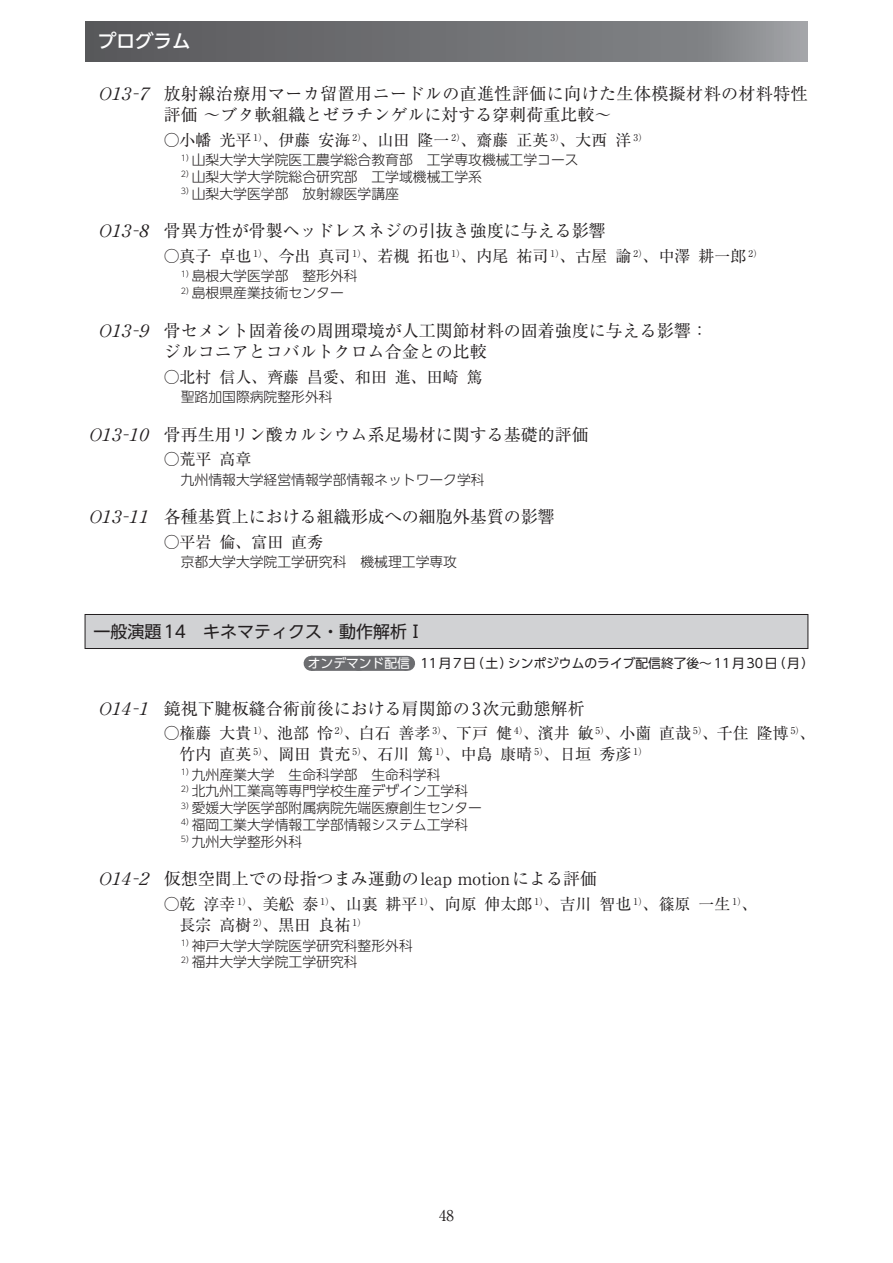
<style>
.page{position:relative;width:893px;height:1263px;background:#fff}
.page>*{position:absolute;margin:0;border:0;box-sizing:border-box;transform-origin:0 0}
.t1{font:500 18.6px "UD Shin Go Pr 6 N";color:#fff}
.t2{font:16.95px/21.3px "Ryumin Pr 6 N";color:#231f20}
.t3{font:16.95px/21.3px "Ryumin Pr 6 N";letter-spacing:.025em;color:#231f20}
.t4{font:16.95px "UD Shin Go Pr 6 N";color:#231f20}
.t5{font:15.9px/21.3px "Ryumin Pr 6 N";color:#231f20}
.t6{font:14.85px "Ryumin Pr 6";color:#231f20}
.t7{font:300 13.8px/16.8px "UD Shin Go Pr 6 N";color:#231f20}
.t8{font:12.75px "UD Shin Go Pr 6 N";color:#231f20}
.s1{color:#fff}
</style>
<div class="page">
<div style="left:85px;top:614px;width:723px;height:34px;background:#d1d2d4"></div>
<div style="left:85px;top:614px;width:723px;height:35px;border:1px solid #231f20"></div>
<div style="left:311px;top:656px;width:96px;height:15px;background:#6c6d70"></div>
<svg style="left:361px;top:670px;width:22px;height:1px"></svg>
<svg style="left:407px;top:656px;width:1px;height:15px"></svg>
<svg style="left:85px;top:21px;width:723px;height:41px;background:#717275"></svg>
<h1 class="t1" style="left:98px;top:26px;width:95px">プログラム</h1>
<p class="t3" style="left:164px;top:82px;width:645px;text-indent:-65px">O13 -7 放射線治療用マーカ留置用ニードルの直進性評価に向けた生体模擬材料の材料特性評価〜ブタ軟組織とゼラチンゲルに対する穿刺荷重比較〜</p>
<p class="t5" style="left:164px;top:128px;width:480px">○小幡 光平 <sup>1）</sup>、伊藤 安海 <sup>2）</sup>、山田 隆一 <sup>2）</sup>、齋藤 正英 <sup>3）</sup>、大西 洋 <sup>3）</sup></p>
<p class="t7" style="left:181px;top:151px;width:400px"><sup>1）</sup>山梨大学大学院医工農学総合教育部　工学専攻機械工学コース<br><sup>2）</sup>山梨大学大学院総合研究部　工学域機械工学系<br><sup>3）</sup>山梨大学医学部　放射線医学講座</p>
<p class="t2" style="left:99px;top:220px;width:509px">O13 -8 骨異方性が骨製ヘッドレスネジの引抜き強度に与える影響</p>
<p class="t5" style="left:164px;top:245px;width:595px">○真子 卓也 <sup>1）</sup>、今出 真司 <sup>1）</sup>、若槻 拓也 <sup>1）</sup>、内尾 祐司 <sup>1）</sup>、古屋 諭 <sup>2）</sup>、中澤 耕一郎 <sup>2）</sup></p>
<p class="t7" style="left:181px;top:267px;width:178px"><sup>1）</sup>島根大学医学部　整形外科<br><sup>2）</sup>島根県産業技術センター</p>
<p class="t2" style="left:164px;top:319px;width:546px;text-indent:-65px">O13 -9 骨セメント固着後の周囲環境が人工関節材料の固着強度に与える影響：ジルコニアとコバルトクロム合金との比較</p>
<p class="t5" style="left:164px;top:365px;width:320px">○北村 信人、齊藤 昌愛、和田 進、田崎 篤</p>
<p class="t7" style="left:181px;top:388px;width:154px">聖路加国際病院整形外科</p>
<p class="t2" style="left:89px;top:423px;width:501px">O13 -10 骨再生用リン酸カルシウム系足場材に関する基礎的評価</p>
<p class="t5" style="left:164px;top:448px;width:89px">○荒平 高章</p>
<p class="t7" style="left:181px;top:471px;width:306px">九州情報大学経営情報学部情報ネットワーク学科</p>
<p class="t2" style="left:89px;top:505px;width:467px">O13 -11 各種基質上における組織形成への細胞外基質の影響</p>
<p class="t5" style="left:164px;top:530px;width:161px">○平岩 倫、富田 直秀</p>
<p class="t7" style="left:181px;top:553px;width:278px">京都大学大学院工学研究科　機械理工学専攻</p>
<p class="t4" style="left:94px;top:618px;width:332px">一般演題14　キネマティクス・動作解析Ⅰ</p>
<p class="t8" style="left:308px;top:653px;width:502px"><span class="s1">オンデマンド配信</span>　11月7日（土）シンポジウムのライブ配信終了後〜11月30日（月）</p>
<p class="t2" style="left:99px;top:697px;width:487px">O14 -1 鏡視下腱板縫合術前後における肩関節の 3次元動態解析</p>
<p class="t5" style="left:164px;top:722px;width:654px">○権藤 大貴 <sup>1）</sup>、池部 怜<sup>2）</sup>、白石 善孝 <sup>3）</sup>、下戸 健 <sup>4）</sup>、濱井 敏<sup>5）</sup>、小薗 直哉 <sup>5）</sup>、千住 隆博 <sup>5）</sup>、　竹内 直英 <sup>5）</sup>、岡田 貴充 <sup>5）</sup>、石川 篤 <sup>1）</sup>、中島 康晴 <sup>5）</sup>、日垣 秀彦 <sup>1）</sup></p>
<p class="t7" style="left:181px;top:766px;width:303px"><sup>1）</sup>九州産業大学　生命科学部　生命科学科<br><sup>2）</sup>北九州工業高等専門学校生産デザイン工学科<br><sup>3）</sup>愛媛大学医学部附属病院先端医療創生センター<br><sup>4）</sup>福岡工業大学情報工学部情報システム工学科<br><sup>5）</sup>九州大学整形外科</p>
<p class="t2" style="left:99px;top:867px;width:500px">O14 -2 仮想空間上での母指つまみ運動のleap motionによる評価</p>
<p class="t5" style="left:164px;top:892px;width:595px">○乾 淳幸 <sup>1）</sup>、美舩 泰 <sup>1）</sup>、山裏 耕平 <sup>1）</sup>、向原 伸太郎 <sup>1）</sup>、吉川 智也 <sup>1）</sup>、篠原 一生 <sup>1）</sup>、　長宗 高樹 <sup>2）</sup>、黒田 良祐 <sup>1）</sup></p>
<p class="t7" style="left:181px;top:936px;width:234px"><sup>1）</sup>神戸大学大学院医学研究科整形外科<br><sup>2）</sup>福井大学大学院工学研究科</p>
<p class="t6" style="left:439px;top:1203px;width:16px">48</p>
</div>
